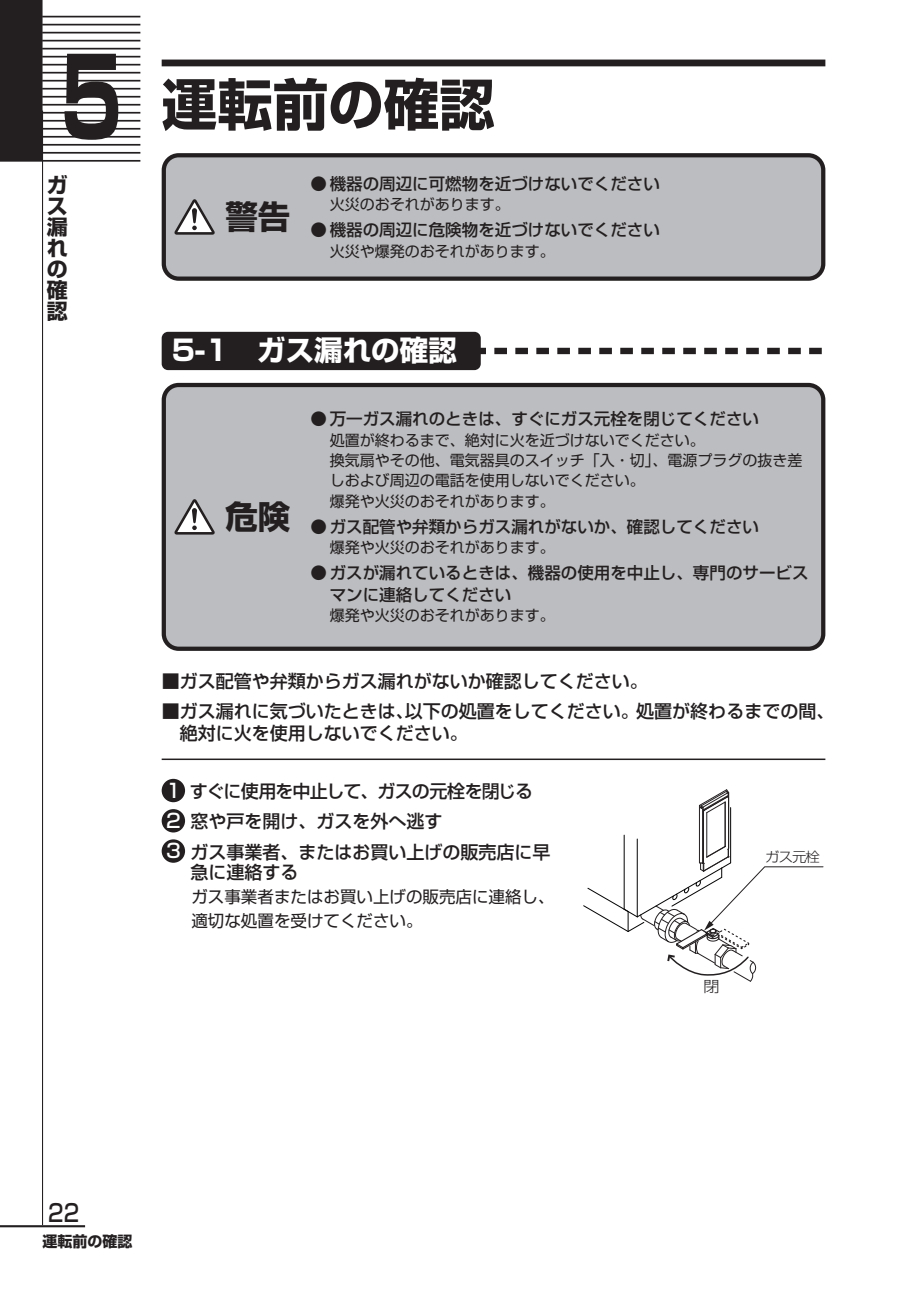
<style>
.page{position:relative;width:919px;height:1289px;background:#fff}
.page>*{position:absolute;margin:0;border:0;box-sizing:border-box;transform-origin:0 0}
.t1{font:700 55.5px "Shin Go Pro";color:#231f20}
.t2{font:700 32.4px "Shin Go Pro";color:#231f20}
.t3{font:700 28.5px "Shin Go Pro";color:#fff}
.t4{font:500 24px "Shin Go Pro";color:#231f20;scale:.85 1}
.t5{font:700 21px/21px "Shin Go Pro";color:#231f20;text-align:justify}
.t6{font:500 18px/30.3px "Shin Go Pro";color:#231f20}
.t7{font:500 16.5px/21.8px "Shin Go Pro";color:#231f20}
.t8{font:16.5px/23.2px "Shin Go Pro";color:#231f20}
.t9{font:300 15.15px "Shin Go Pro";color:#231f20;scale:1.06 1}
.t10{font:15px/20.2px "Shin Go Pro";color:#231f20}
.t11{font:700 15px "Shin Go Pro";color:#231f20}
.t12{font:300 13.5px "Shin Go Pro";color:#231f20;scale:1.06 1}
.s1{font-size:108px}
.s2{font-size:19.35px;color:#fff}
</style>
<div class="page">
<hr style="left:0;top:1225px;width:85px;height:2px;background:#231f20">
<div style="left:162px;top:60px;width:663px;height:6px;background:#231f20"></div>
<hr style="left:42px;top:16px;width:98px;height:1px;background:#231f20">
<hr style="left:42px;top:24px;width:98px;height:1px;background:#231f20">
<hr style="left:42px;top:32px;width:98px;height:1px;background:#231f20">
<hr style="left:42px;top:40px;width:98px;height:1px;background:#231f20">
<hr style="left:42px;top:48px;width:98px;height:1px;background:#231f20">
<hr style="left:42px;top:56px;width:98px;height:1px;background:#231f20">
<hr style="left:42px;top:64px;width:98px;height:1px;background:#231f20">
<hr style="left:42px;top:72px;width:98px;height:1px;background:#231f20">
<hr style="left:42px;top:80px;width:98px;height:2px;background:#231f20">
<hr style="left:42px;top:88px;width:98px;height:2px;background:#231f20">
<hr style="left:42px;top:96px;width:98px;height:2px;background:#231f20">
<hr style="left:42px;top:104px;width:98px;height:2px;background:#231f20">
<hr style="left:42px;top:112px;width:98px;height:2px;background:#231f20">
<hr style="left:42px;top:120px;width:98px;height:2px;background:#231f20">
<hr style="left:42px;top:128px;width:98px;height:2px;background:#231f20">
<hr style="left:42px;top:136px;width:98px;height:2px;background:#231f20">
<hr style="left:42px;top:144px;width:98px;height:2px;background:#231f20">
<hr style="left:42px;top:152px;width:98px;height:2px;background:#231f20">
<hr style="left:42px;top:160px;width:98px;height:2px;background:#231f20">
<div style="left:1px;top:1px;width:41px;height:160px;background:#231f20"></div>
<div style="left:0;top:0;width:43px;height:162px;border:2px solid #231f20"></div>
<hr style="left:42px;top:111px;width:1px;height:1114px;background:#231f20">
<svg style="left:480px;top:348px;width:341px;height:6px"></svg>
<div style="left:162px;top:332px;width:318px;height:38px;background:#231f20;border-radius:6px"></div>
<div style="left:164px;top:155px;width:659px;height:124px;background:#bcbdc0;border-radius:15px"></div>
<div style="left:162px;top:153px;width:663px;height:128px;border:4px solid #231f20;border-radius:15px"></div>
<svg style="left:174px;top:199px;width:41px;height:36px"></svg>
<div style="left:162px;top:778px;width:23px;height:24px;background:#231f20;border-radius:50%"></div>
<div style="left:162px;top:809px;width:23px;height:23px;background:#231f20;border-radius:50%"></div>
<div style="left:162px;top:839px;width:23px;height:23px;background:#231f20;border-radius:50%"></div>
<hr style="left:162px;top:758px;width:663px;height:2px;background:#231f20">
<div style="left:164px;top:385px;width:659px;height:263px;background:#bcbdc0;border-radius:15px"></div>
<div style="left:162px;top:383px;width:663px;height:268px;border:4px solid #231f20;border-radius:15px"></div>
<svg style="left:174px;top:499px;width:41px;height:35px"></svg>
<hr style="left:623px;top:835px;width:1px;height:74px;background:#030303">
<hr style="left:730px;top:807px;width:1px;height:55px;background:#030303">
<hr style="left:636px;top:839px;width:1px;height:77px;background:#030303">
<hr style="left:725px;top:802px;width:1px;height:44px;background:#231f20">
<hr style="left:706px;top:812px;width:1px;height:45px;background:#231f20">
<hr style="left:703px;top:811px;width:1px;height:52px;background:#231f20">
<hr style="left:724px;top:802px;width:1px;height:44px;background:#231f20">
<hr style="left:699px;top:805px;width:1px;height:57px;background:#231f20">
<hr style="left:702px;top:807px;width:1px;height:56px;background:#231f20">
<hr style="left:728px;top:792px;width:1px;height:56px;background:#231f20">
<svg style="left:583px;top:845px;width:241px;height:137px"></svg>
<svg style="left:698px;top:789px;width:31px;height:24px"></svg>
<h1 class="t1" style="left:61px;top:60px;width:435px"><span class="s1">5</span> 運転前の確認</h1>
<h3 class="t5" style="left:47px;top:172px;width:22px">ガス漏れの確認</h3>
<h2 class="t2" style="left:225px;top:191px;width:66px">警告</h2>
<p class="t7" style="left:310px;top:171px;width:351px">● 機器の周辺に可燃物を近づけないでください</p>
<p class="t10" style="left:330px;top:193px;width:181px">火災のおそれがあります。</p>
<p class="t7" style="left:310px;top:217px;width:351px">● 機器の周辺に危険物を近づけないでください</p>
<p class="t10" style="left:330px;top:239px;width:226px">火災や爆発のおそれがあります。</p>
<h3 class="t3" style="left:172px;top:328px;width:286px">5-1　ガス漏れの確認</h3>
<h2 class="t2" style="left:225px;top:491px;width:66px">危険</h2>
<p class="t7" style="left:310px;top:406px;width:450px">● 万一ガス漏れのときは、すぐにガス元栓を閉じてください</p>
<p class="t10" style="left:330px;top:428px;width:474px">処置が終わるまで、絶対に火を近づけないでください。<br>換気扇やその他、電気器具のスイッチ「入・切」、電源プラグの抜き差しおよび周辺の電話を使用しないでください。<br>爆発や火災のおそれがあります。</p>
<p class="t7" style="left:310px;top:513px;width:450px">● ガス配管や弁類からガス漏れがないか、確認してください</p>
<p class="t10" style="left:330px;top:535px;width:226px">爆発や火災のおそれがあります。</p>
<p class="t7" style="left:330px;top:559px;width:480px;text-indent:-19px">● ガスが漏れているときは、機器の使用を中止し、専門のサービスマンに連絡してください</p>
<p class="t10" style="left:330px;top:603px;width:226px">爆発や火災のおそれがあります。</p>
<p class="t6" style="left:162px;top:664px;width:488px">■ガス配管や弁類からガス漏れがないか確認してください。</p>
<p class="t6" style="left:180px;top:698px;width:656px;line-height:21.8px;text-indent:-18px">■ガス漏れに気づいたときは、以下の処置をしてください。処置が終わるまでの間、絶対に火を使用しないでください。</p>
<p class="t6" style="left:166px;top:774px;width:386px"><span class="s2">1</span> すぐに使用を中止して、ガスの元栓を閉じる<br><span class="s2">2</span> 窓や戸を開け、ガスを外へ逃す<br><span class="s2">3</span> ガス事業者、またはお買い上げの販売店に早</p>
<p class="t6" style="left:190px;top:854px;width:109px">急に連絡する</p>
<p class="t8" style="left:191px;top:883px;width:364px">ガス事業者またはお買い上げの販売店に連絡し、適切な処置を受けてください。</p>
<p class="t9" style="left:703px;top:973px;width:17px">閉</p>
<p class="t12" style="left:765px;top:846px;width:53px">ガス元栓</p>
<h3 class="t4" style="left:48px;top:1192px;width:38px">22</h3>
<p class="t11" style="left:43px;top:1229px;width:91px">運転前の確認</p>
</div>
